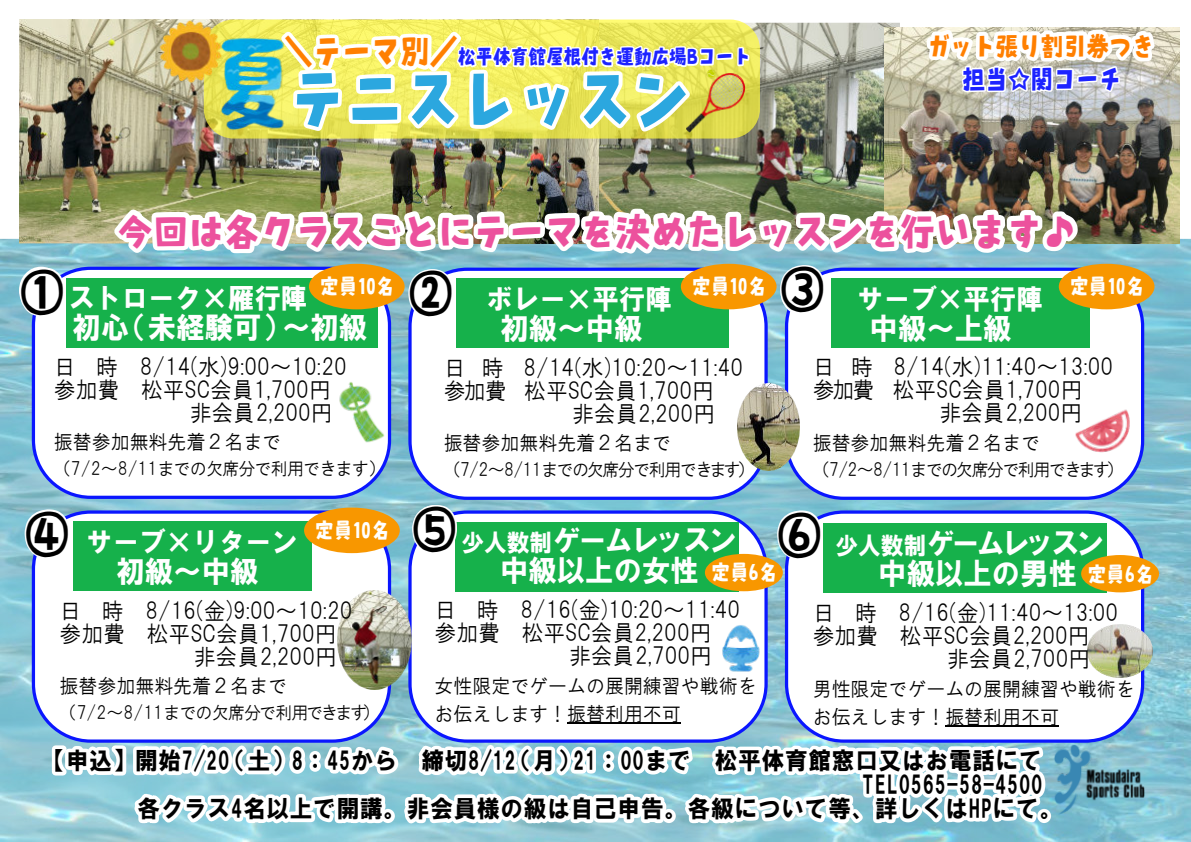
<style>
.page{position:relative;width:1191px;height:842px;background:#fff}
.page>*{position:absolute;margin:0;border:0;box-sizing:border-box;transform-origin:0 0}
.t1{font:64.3px "Rii Cookie Test R";color:#2ba7df;scale:.89 1}
.t2{font:37.6px "Rii Cookie Test R";color:#ec519d;scale:.95 1}
.t3{font:30px "HG Soei Kakugothic UB";color:#fff;scale:.95 1}
.t4{font:30px/30px "HG Soei Kakugothic UB";letter-spacing:-.04em;color:#fff;scale:.95 1}
.t5{font:30px/30px "HG Soei Kakugothic UB";letter-spacing:-.06em;color:#fff;scale:.95 1}
.t6{font:28px "HG Soei Kakugothic UB";color:#fff;scale:.95 1}
.t7{font:25.8px "Rii Cookie Test R";color:#ff7f00;scale:.88 1}
.t8{font:25.8px "Rii Cookie Test R";color:#1d23ff;scale:.88 1}
.t9{font:24px "HG Soei Kakugothic UB";letter-spacing:.03em;color:#000;scale:.95 1}
.t10{font:23px "HGS Gothic M";color:#000;scale:.95 1}
.t11{font:21.1px "Rii Cookie Test R";color:#fff;scale:.88 1}
.t12{font:20px/28.5px "HGS Gothic M";color:#000;scale:.95 1}
.t13{font:20px "Rii Cookie Test R";color:#1d23ff;scale:.88 1}
.t14{font:18px "HGS Gothic M";letter-spacing:-.05em;color:#000;scale:.95 1}
.t15{font:18px "HGS Gothic M";letter-spacing:-.09em;color:#000;scale:.95 1}
.s1{font-size:33px;color:#ff7f00}
.s2{font-family:"Rii Cookie Test R";font-size:49.1px;color:#000}
.s3{font-size:24px}
</style>
<div class="page">
<img style="left:0;top:238px;width:1191px;height:604px">
<div style="left:32px;top:267px;width:359px;height:232px;background:#fff;border:3px solid #0a16ff;border-radius:57px"></div>
<div style="left:408px;top:268px;width:359px;height:232px;background:#fff;border:3px solid #0a16ff;border-radius:57px"></div>
<div style="left:785px;top:268px;width:359px;height:232px;background:#fff;border:3px solid #0a16ff;border-radius:57px"></div>
<svg style="left:48px;top:706px;width:1009px;height:136px"></svg>
<div style="left:32px;top:510px;width:359px;height:233px;background:#fff;border:3px solid #0a16ff;border-radius:57px"></div>
<div style="left:785px;top:510px;width:359px;height:233px;background:#fff;border:3px solid #0a16ff;border-radius:57px"></div>
<div style="left:408px;top:510px;width:359px;height:233px;background:#fff;border:3px solid #0a16ff;border-radius:57px"></div>
<img style="left:338px;top:590px;width:73px;height:99px">
<img style="left:1087px;top:625px;width:65px;height:52px">
<img style="left:722px;top:622px;width:45px;height:52px">
<img style="left:1051px;top:742px;width:103px;height:73px">
<img style="left:737px;top:384px;width:63px;height:87px">
<svg style="left:18px;top:266px;width:49px;height:52px"></svg>
<div style="left:66px;top:278px;width:311px;height:69px;background:#16b14b"></div>
<div style="left:455px;top:522px;width:283px;height:69px;background:#16b14b"></div>
<div style="left:823px;top:523px;width:283px;height:69px;background:#16b14b"></div>
<div style="left:73px;top:521px;width:238px;height:69px;background:#16b14b"></div>
<div style="left:456px;top:278px;width:272px;height:69px;background:#16b14b"></div>
<div style="left:831px;top:278px;width:258px;height:69px;background:#16b14b"></div>
<div style="left:1058px;top:264px;width:96px;height:45px;background:#f89700;border-radius:50%"></div>
<img style="left:1075px;top:409px;width:55px;height:44px">
<svg style="left:23px;top:507px;width:49px;height:53px"></svg>
<div style="left:304px;top:508px;width:96px;height:45px;background:#f89700;border-radius:50%"></div>
<svg style="left:410px;top:503px;width:49px;height:53px"></svg>
<hr style="left:567px;top:722px;width:114px;height:2px;background:#000">
<div style="left:705px;top:554px;width:78px;height:37px;background:#f89700;border-radius:50%"></div>
<svg style="left:775px;top:508px;width:49px;height:53px"></svg>
<hr style="left:945px;top:725px;width:114px;height:2px;background:#000">
<div style="left:1081px;top:555px;width:78px;height:37px;background:#f89700;border-radius:50%"></div>
<img style="left:598px;top:23px;width:301px;height:170px">
<img style="left:885px;top:28px;width:294px;height:215px">
<img style="left:320px;top:139px;width:278px;height:54px">
<img style="left:19px;top:20px;width:301px;height:223px">
<div style="left:204px;top:20px;width:556px;height:119px;background:#fffa3a;border-radius:30px;opacity:.71"></div>
<svg style="left:922px;top:27px;width:238px;height:68px"></svg>
<img style="left:158px;top:20px;width:65px;height:64px">
<img style="left:102px;top:193px;width:980px;height:127px">
<img style="left:212px;top:33px;width:62px;height:102px">
<svg style="left:274px;top:24px;width:477px;height:114px"></svg>
<img style="left:339px;top:379px;width:56px;height:66px">
<p class="t7" style="left:927px;top:33px;width:259px">ガット張り割引券つき</p>
<p class="t13" style="left:284px;top:47px;width:532px"><span class="s1">＼テーマ別／</span>松平体育館屋根付き運動広場Bコート</p>
<h1 class="t1" style="left:289px;top:67px;width:452px">テニスレッスン</h1>
<p class="t8" style="left:962px;top:66px;width:182px">担当☆関コーチ</p>
<h2 class="t2" style="left:118px;top:212px;width:1012px">今回は各クラスごとにテーマを決めたレッスンを行います♪</h2>
<p class="t11" style="left:692px;top:276px;width:86px">定員10名</p>
<p class="t6" style="left:779px;top:284px;width:279px"><span class="s2">③</span> サーブ×平行陣</p>
<h3 class="t3" style="left:869px;top:313px;width:151px">中級～上級</h3>
<p class="t10" style="left:812px;top:356px;width:318px">日 時 8/14(水)11:40～13:00</p>
<p class="t10" style="left:812px;top:379px;width:285px">参加費 松平SC会員1,700円</p>
<p class="t10" style="left:939px;top:402px;width:152px">非会員2,200円</p>
<p class="t12" style="left:812px;top:428px;width:241px">振替参加無料先着２名まで</p>
<p class="t15" style="left:812px;top:460px;width:329px">（7/2～8/11までの欠席分で利用できます）</p>
<p class="t6" style="left:19px;top:284px;width:305px"><span class="s2">①</span>ストローク×雁行陣</p>
<h3 class="t3" style="left:72px;top:312px;width:312px">初心（未経験可）～初級</h3>
<p class="t10" style="left:54px;top:355px;width:310px">日 時 8/14(水)9:00～10:20</p>
<p class="t10" style="left:54px;top:378px;width:293px">参加費 松平SC会員1,700円</p>
<p class="t10" style="left:190px;top:401px;width:152px">非会員2,200円</p>
<p class="t12" style="left:54px;top:428px;width:241px">振替参加無料先着２名まで</p>
<p class="t14" style="left:54px;top:460px;width:351px">（7/2～8/11までの欠席分で利用できます）</p>
<p class="t11" style="left:320px;top:276px;width:86px">定員10名</p>
<p class="t6" style="left:408px;top:285px;width:279px"><span class="s2">②</span> ボレー×平行陣</p>
<h3 class="t3" style="left:500px;top:313px;width:151px">初級～中級</h3>
<p class="t10" style="left:444px;top:356px;width:317px">日 時 8/14(水)10:20～11:40</p>
<p class="t10" style="left:444px;top:379px;width:286px">参加費 松平SC会員1,700円</p>
<p class="t10" style="left:572px;top:402px;width:152px">非会員2,200円</p>
<p class="t12" style="left:444px;top:429px;width:241px">振替参加無料先着２名まで</p>
<p class="t15" style="left:444px;top:461px;width:329px">（7/2～8/11までの欠席分で利用できます）</p>
<p class="t11" style="left:1070px;top:276px;width:86px">定員10名</p>
<p class="t6" style="left:24px;top:528px;width:290px"><span class="s2">④</span> サーブ×リターン</p>
<h3 class="t3" style="left:116px;top:556px;width:151px">初級～中級</h3>
<p class="t10" style="left:60px;top:599px;width:310px">日 時 8/16(金)9:00～10:20</p>
<p class="t10" style="left:60px;top:622px;width:293px">参加費 松平SC会員1,700円</p>
<p class="t10" style="left:194px;top:645px;width:152px">非会員2,200円</p>
<p class="t12" style="left:60px;top:672px;width:241px">振替参加無料先着２名まで</p>
<p class="t14" style="left:60px;top:703px;width:339px">（7/2～8/11までの欠席分で利用できます）</p>
<p class="t11" style="left:315px;top:520px;width:86px">定員10名</p>
<h3 class="t4" style="left:500px;top:525px;width:251px;text-indent:-88px"><span class="s2">⑤</span> <span class="s3">少人数制</span>ゲームレッスン中級以上の女性</h3>
<p class="t10" style="left:434px;top:598px;width:323px">日 時 8/16(金)10:20～11:40</p>
<p class="t10" style="left:434px;top:621px;width:293px">参加費 松平SC会員2,200円</p>
<p class="t10" style="left:569px;top:644px;width:152px">非会員2,700円</p>
<p class="t12" style="left:434px;top:671px;width:340px">女性限定でゲームの展開練習や戦術をお伝えします！振替利用不可</p>
<h3 class="t5" style="left:878px;top:528px;width:240px;text-indent:-102px"><span class="s2">⑥</span> <span class="s3">少人数制</span>ゲームレッスン中級以上の男性</h3>
<p class="t10" style="left:812px;top:601px;width:323px">日 時 8/16(金)11:40～13:00</p>
<p class="t10" style="left:812px;top:624px;width:293px">参加費 松平SC会員2,200円</p>
<p class="t10" style="left:947px;top:647px;width:152px">非会員2,700円</p>
<p class="t12" style="left:812px;top:674px;width:340px">男性限定でゲームの展開練習や戦術をお伝えします！振替利用不可</p>
<p class="t11" style="left:711px;top:562px;width:76px">定員6名</p>
<p class="t11" style="left:1087px;top:563px;width:76px">定員6名</p>
<p class="t9" style="left:43px;top:748px;width:1052px">【申込】開始7/20（土）8：45から 締切8/12（月）21：00まで 松平体育館窓口又はお電話にて</p>
<p class="t9" style="left:862px;top:772px;width:191px">TEL0565-58-4500</p>
<p class="t9" style="left:137px;top:796px;width:975px">各クラス4名以上で開講。非会員様の級は自己申告。各級について等、詳しくはHPにて。</p>
</div>
